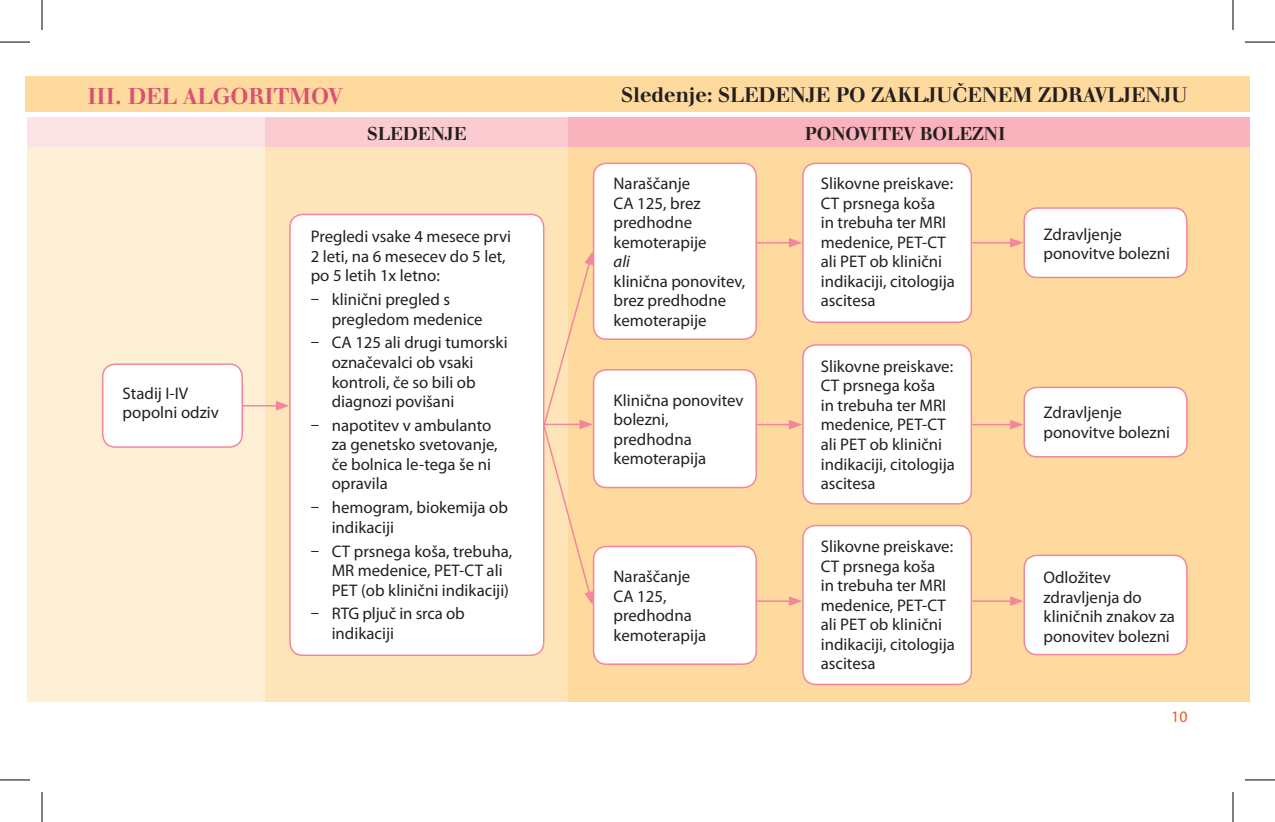
<style>
.page{position:relative;width:1275px;height:822px;background:#fff}
.page>*{position:absolute;margin:0;border:0;box-sizing:border-box;transform-origin:0 0}
.t1{font:500 24px "Walbaum Buc TEE";color:#d95172}
.t2{font:500 22px "Walbaum Buc TEE";color:#231f20}
.t3{font:500 19.6px "Walbaum Buc TEE";color:#231f20}
.t4{font:16.8px/19.6px "Myriad Pro";color:#231f20}
.t5{font:italic 16.8px "Myriad Pro";color:#231f20}
.t6{font:16px "Myriad Pro";color:#f15921}
</style>
<div class="page">
<div style="left:27px;top:117px;width:1160px;height:584px;background:#fef0d5"></div>
<div style="left:265px;top:142px;width:305px;height:559px;background:#fee5b9"></div>
<div style="left:569px;top:142px;width:681px;height:559px;background:#feda9e"></div>
<div style="left:25px;top:76px;width:1225px;height:36px;background:#feda9e"></div>
<hr style="left:231px;top:405px;width:48px;height:1px;background:#f3869a">
<svg style="left:276px;top:401px;width:13px;height:9px"></svg>
<svg style="left:544px;top:251px;width:50px;height:353px"></svg>
<hr style="left:744px;top:242px;width:48px;height:1px;background:#f3869a">
<svg style="left:789px;top:238px;width:13px;height:9px"></svg>
<hr style="left:744px;top:423px;width:48px;height:2px;background:#f3869a">
<svg style="left:789px;top:420px;width:13px;height:9px"></svg>
<hr style="left:744px;top:600px;width:48px;height:1px;background:#f3869a">
<svg style="left:789px;top:596px;width:13px;height:9px"></svg>
<hr style="left:972px;top:600px;width:41px;height:1px;background:#f3869a">
<svg style="left:1010px;top:596px;width:13px;height:9px"></svg>
<hr style="left:972px;top:423px;width:41px;height:2px;background:#f3869a">
<svg style="left:1010px;top:420px;width:13px;height:9px"></svg>
<hr style="left:972px;top:242px;width:41px;height:1px;background:#f3869a">
<svg style="left:1010px;top:238px;width:13px;height:9px"></svg>
<div style="left:27px;top:117px;width:358px;height:30px;background:#fce4e6"></div>
<div style="left:265px;top:117px;width:305px;height:30px;background:#faccd1"></div>
<div style="left:103px;top:364px;width:139px;height:83px;background:#fff;border-radius:13px"></div>
<div style="left:102px;top:363px;width:141px;height:84px;border:2px solid #f3869a;border-radius:13px"></div>
<div style="left:569px;top:117px;width:681px;height:30px;background:#f8b3bc"></div>
<div style="left:593px;top:163px;width:163px;height:176px;background:#fff;border-radius:13px"></div>
<div style="left:593px;top:162px;width:164px;height:178px;border:2px solid #f3869a;border-radius:13px"></div>
<div style="left:803px;top:163px;width:168px;height:159px;background:#fff;border-radius:13px"></div>
<div style="left:802px;top:162px;width:170px;height:161px;border:2px solid #f3869a;border-radius:13px"></div>
<div style="left:593px;top:369px;width:163px;height:118px;background:#fff;border-radius:13px"></div>
<div style="left:593px;top:369px;width:164px;height:119px;border:2px solid #f3869a;border-radius:13px"></div>
<div style="left:803px;top:345px;width:168px;height:158px;background:#fff;border-radius:13px"></div>
<div style="left:802px;top:344px;width:170px;height:160px;border:2px solid #f3869a;border-radius:13px"></div>
<div style="left:803px;top:525px;width:168px;height:159px;background:#fff;border-radius:13px"></div>
<div style="left:802px;top:524px;width:170px;height:160px;border:2px solid #f3869a;border-radius:13px"></div>
<div style="left:1024px;top:208px;width:162px;height:69px;background:#fff;border-radius:13px"></div>
<div style="left:1023px;top:207px;width:164px;height:71px;border:2px solid #f3869a;border-radius:13px"></div>
<div style="left:1024px;top:387px;width:162px;height:69px;background:#fff;border-radius:13px"></div>
<div style="left:1023px;top:386px;width:164px;height:71px;border:2px solid #f3869a;border-radius:13px"></div>
<div style="left:1024px;top:555px;width:162px;height:99px;background:#fff;border-radius:13px"></div>
<div style="left:1023px;top:554px;width:164px;height:101px;border:2px solid #f3869a;border-radius:13px"></div>
<div style="left:593px;top:546px;width:163px;height:117px;background:#fff;border-radius:13px"></div>
<div style="left:593px;top:545px;width:164px;height:119px;border:2px solid #f3869a;border-radius:13px"></div>
<div style="left:290px;top:214px;width:254px;height:441px;background:#fff;border-radius:13px"></div>
<div style="left:289px;top:213px;width:255px;height:442px;border:2px solid #f3869a;border-radius:13px"></div>
<hr style="left:0;top:42px;width:30px;height:1px;background:#000">
<hr style="left:1245px;top:42px;width:30px;height:1px;background:#000">
<hr style="left:0;top:779px;width:30px;height:1px;background:#000">
<hr style="left:1245px;top:779px;width:30px;height:1px;background:#000">
<hr style="left:42px;top:0;width:1px;height:30px;background:#000">
<hr style="left:42px;top:791px;width:1px;height:30px;background:#000">
<hr style="left:1232px;top:0;width:1px;height:30px;background:#000">
<hr style="left:1232px;top:791px;width:1px;height:30px;background:#000">
<h1 class="t1" style="left:87px;top:83px;width:256px">III. DEL ALGORITMOV</h1>
<h2 class="t2" style="left:621px;top:83px;width:568px">Sledenje: SLEDENJE PO ZAKLJUČENEM ZDRAVLJENJU</h2>
<p class="t4" style="left:123px;top:383px;width:98px">Stadij I-IV popolni odziv</p>
<p class="t3" style="left:367px;top:123px;width:101px">SLEDENJE</p>
<p class="t3" style="left:805px;top:123px;width:202px">PONOVITEV BOLEZNI</p>
<p class="t4" style="left:311px;top:226px;width:202px">Pregledi vsake 4 mesece prvi<br>2 leti, na 6 mesecev do 5 let, po 5 letih 1x letno:</p>
<p class="t4" style="left:332px;top:289px;width:152px;text-indent:-21px">– klinični pregled s pregledom medenice</p>
<p class="t4" style="left:332px;top:332px;width:177px;text-indent:-21px">– CA 125 ali drugi tumorski označevalci ob vsaki kontroli, če so bili ob diagnozi povišani</p>
<p class="t4" style="left:332px;top:415px;width:168px;text-indent:-21px">– napotitev v ambulanto za genetsko svetovanje, če bolnica le-tega še ni opravila</p>
<p class="t4" style="left:332px;top:497px;width:178px;text-indent:-21px">– hemogram, biokemija ob indikaciji</p>
<p class="t4" style="left:332px;top:540px;width:182px;text-indent:-21px">– CT prsnega koša, trebuha,<br>MR medenice, PET-CT ali<br>PET (ob klinični indikaciji)</p>
<p class="t4" style="left:332px;top:603px;width:135px;text-indent:-21px">– RTG pljuč in srca ob indikaciji</p>
<p class="t4" style="left:613px;top:173px;width:94px">Naraščanje<br>CA 125, brez predhodne kemoterapije</p>
<p class="t5" style="left:613px;top:251px;width:18px">ali</p>
<p class="t4" style="left:613px;top:271px;width:133px">klinična ponovitev, brez predhodne kemoterapije</p>
<p class="t4" style="left:613px;top:390px;width:132px">Klinična ponovitev bolezni, predhodna kemoterapija</p>
<p class="t4" style="left:613px;top:566px;width:94px">Naraščanje<br>CA 125, predhodna kemoterapija</p>
<p class="t4" style="left:820px;top:173px;width:136px">Slikovne preiskave:<br>CT prsnega koša<br>in trebuha ter MRI medenice, PET-CT ali PET ob klinični indikaciji, citologija ascitesa</p>
<p class="t4" style="left:820px;top:356px;width:136px">Slikovne preiskave:<br>CT prsnega koša<br>in trebuha ter MRI medenice, PET-CT ali PET ob klinični indikaciji, citologija ascitesa</p>
<p class="t4" style="left:820px;top:536px;width:136px">Slikovne preiskave:<br>CT prsnega koša<br>in trebuha ter MRI medenice, PET-CT ali PET ob klinični indikaciji, citologija ascitesa</p>
<p class="t4" style="left:1043px;top:224px;width:128px">Zdravljenje ponovitve bolezni</p>
<p class="t4" style="left:1043px;top:402px;width:128px">Zdravljenje ponovitve bolezni</p>
<p class="t4" style="left:1043px;top:567px;width:133px">Odložitev zdravljenja do kliničnih znakov za ponovitev bolezni</p>
<p class="t6" style="left:1171px;top:705px;width:18px">10</p>
</div>
